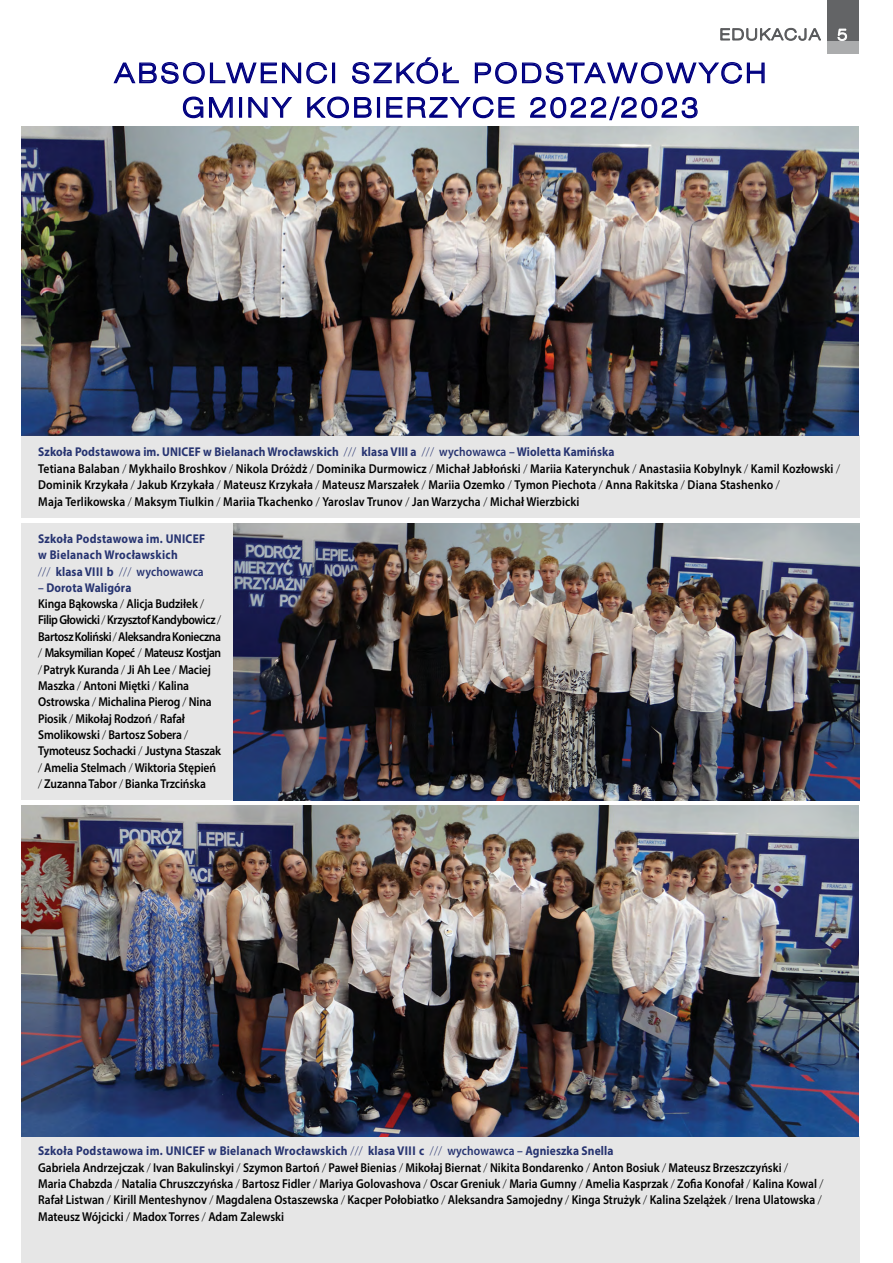
<style>
.page{position:relative;width:893px;height:1263px;background:#fff}
.page>*{position:absolute;margin:0;border:0;box-sizing:border-box;transform-origin:0 0}
.t1{font:27px/34.5px "Swis 721 Lt Ex EU";letter-spacing:.1em;color:#000080;text-align:center}
.t2{font:600 12.9px/16.4px "Myriad Pro";color:#000;scale:.9 1}
.t3{font:700 12.75px/16.2px "Myriad Pro";letter-spacing:.01em;color:#273471;scale:.9 1}
.s1{font-weight:300}
.s2{font-weight:600}
.s3{font-weight:300;font-size:12.75px}
</style>
<div class="page">
<img style="left:21px;top:127px;width:838px;height:309px">
<svg style="left:113px;top:62px;width:215px;height:22px"></svg>
<div style="left:332px;top:63px;width:3px;height:20px;border:1px solid #000080"></div>
<svg style="left:352px;top:57px;width:107px;height:27px"></svg>
<svg style="left:474px;top:62px;width:291px;height:22px"></svg>
<svg style="left:182px;top:96px;width:51px;height:23px"></svg>
<div style="left:239px;top:97px;width:3px;height:21px;border:1px solid #000080"></div>
<svg style="left:248px;top:97px;width:45px;height:21px"></svg>
<svg style="left:307px;top:96px;width:65px;height:23px"></svg>
<div style="left:377px;top:97px;width:3px;height:21px;border:1px solid #000080"></div>
<svg style="left:386px;top:96px;width:129px;height:35px"></svg>
<svg style="left:530px;top:96px;width:168px;height:25px"></svg>
<div style="left:21px;top:524px;width:214px;height:276px;background:#e6e6e6"></div>
<div style="left:21px;top:1136px;width:838px;height:127px;background:#e6e6e6"></div>
<img style="left:234px;top:524px;width:625px;height:276px">
<div style="left:21px;top:436px;width:838px;height:82px;background:#e6e6e6"></div>
<img style="left:21px;top:806px;width:838px;height:330px">
<div style="left:827px;top:40px;width:32px;height:13px;background:#abacad"></div>
<svg style="left:720px;top:28px;width:101px;height:13px"></svg>
<div style="left:827px;top:0;width:32px;height:40px;background:#636466"></div>
<svg style="left:837px;top:28px;width:10px;height:13px"></svg>
<h1 class="t1" style="left:114px;top:56px;width:654px">ABSOLWENCI SZKÓŁ PODSTAWOWYCH<br>GMINY KOBIERZYCE 2022/2023</h1>
<p class="t3" style="left:38px;top:444px;width:642px">Szkoła Podstawowa im. UNICEF w Bielanach Wrocławskich <span class="s1">///</span> klasa VIII a <span class="s1">///</span> <span class="s2">wychowawca –</span> Wioletta Kamińska</p>
<p class="t2" style="left:38px;top:460px;width:893px">Tetiana Balaban <span class="s3">/</span> Mykhailo Broshkov <span class="s3">/</span> Nikola Dróżdż <span class="s3">/</span> Dominika Durmowicz <span class="s3">/</span> Michał Jabłoński <span class="s3">/</span> Mariia Katerynchuk <span class="s3">/</span> Anastasiia Kobylnyk <span class="s3">/</span> Kamil Kozłowski <span class="s3">/<br></span>Dominik Krzykała <span class="s3">/</span> Jakub Krzykała <span class="s3">/</span> Mateusz Krzykała <span class="s3">/</span> Mateusz Marszałek <span class="s3">/</span> Mariia Ozemko <span class="s3">/</span> Tymon Piechota <span class="s3">/</span> Anna Rakitska <span class="s3">/</span> Diana Stashenko <span class="s3">/<br></span>Maja Terlikowska <span class="s3">/</span> Maksym Tiulkin <span class="s3">/</span> Mariia Tkachenko <span class="s3">/</span> Yaroslav Trunov <span class="s3">/</span> Jan Warzycha <span class="s3">/</span> Michał Wierzbicki</p>
<p class="t3" style="left:38px;top:530px;width:187px">Szkoła Podstawowa im. UNICEF w Bielanach Wrocławskich<br><span class="s1">///</span> klasa VIII b <span class="s1">///</span> <span class="s2">wychowawca</span></p>
<p class="t3" style="left:38px;top:579px;width:105px"><span class="s2">–</span> Dorota Waligóra</p>
<p class="t2" style="left:38px;top:595px;width:205px">Kinga Bąkowska <span class="s3">/</span> Alicja Budziłek <span class="s3">/ </span>Filip Głowicki<span class="s3">/</span>Krzysztof Kandybowicz <span class="s3">/ </span>Bartosz Koliński<span class="s3">/</span>Aleksandra Konieczna <span class="s3">/</span> Maksymilian Kopeć <span class="s3">/</span> Mateusz Kostjan <span class="s3">/</span>Patryk Kuranda <span class="s3">/</span> Ji Ah Lee <span class="s3">/</span> Maciej Maszka <span class="s3">/</span> Antoni Miętki <span class="s3">/</span> Kalina Ostrowska <span class="s3">/</span> Michalina Pierog <span class="s3">/</span> Nina Piosik <span class="s3">/</span> Mikołaj Rodzoń <span class="s3">/</span> Rafał Smolikowski <span class="s3">/</span> Bartosz Sobera <span class="s3">/ </span>Tymoteusz Sochacki <span class="s3">/</span> Justyna Staszak <span class="s3">/</span> Amelia Stelmach <span class="s3">/</span> Wiktoria Stępień <span class="s3">/</span> Zuzanna Tabor <span class="s3">/</span> Bianka Trzcińska</p>
<p class="t3" style="left:38px;top:1142px;width:641px">Szkoła Podstawowa im. UNICEF w Bielanach Wrocławskich <span class="s1">///</span> klasa VIII c <span class="s1">///</span> <span class="s2">wychowawca –</span> Agnieszka Snella</p>
<p class="t2" style="left:38px;top:1159px;width:874px">Gabriela Andrzejczak <span class="s3">/</span> Ivan Bakulinskyi <span class="s3">/</span> Szymon Bartoń <span class="s3">/</span> Paweł Bienias <span class="s3">/</span> Mikołaj Biernat <span class="s3">/</span> Nikita Bondarenko <span class="s3">/</span> Anton Bosiuk <span class="s3">/</span> Mateusz Brzeszczyński <span class="s3">/<br></span>Maria Chabzda <span class="s3">/</span> Natalia Chruszczyńska <span class="s3">/</span> Bartosz Fidler <span class="s3">/</span> Mariya Golovashova <span class="s3">/</span> Oscar Greniuk <span class="s3">/</span> Maria Gumny <span class="s3">/</span> Amelia Kasprzak <span class="s3">/</span> Zofia Konofał <span class="s3">/</span> Kalina Kowal <span class="s3">/ </span>Rafał Listwan <span class="s3">/</span> Kirill Menteshynov <span class="s3">/</span> Magdalena Ostaszewska <span class="s3">/</span> Kacper Połobiatko <span class="s3">/</span> Aleksandra Samojedny <span class="s3">/</span> Kinga Strużyk <span class="s3">/</span> Kalina Szelążek <span class="s3">/</span> Irena Ulatowska <span class="s3">/ </span>Mateusz Wójcicki <span class="s3">/</span> Madox Torres <span class="s3">/</span> Adam Zalewski</p>
</div>
